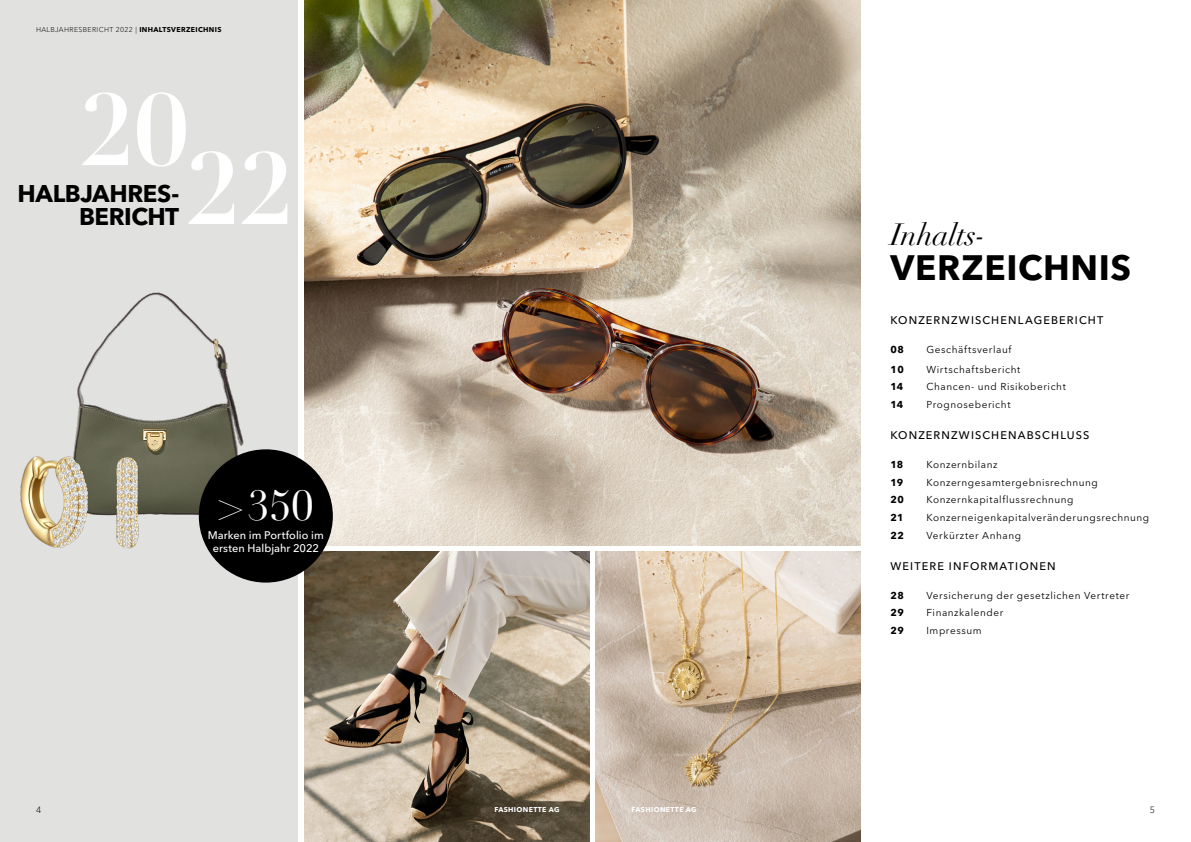
<style>
.page{position:relative;width:1191px;height:842px;background:#fff}
.page>*{position:absolute;margin:0;border:0;box-sizing:border-box;transform-origin:0 0}
.t1{font:41px "Didot LT Pro";color:#fff}
.t2{font:700 35px "Avenir Next LT Pro";letter-spacing:.02em;color:#000}
.t3{font:italic 30px "Didot LT Pro";letter-spacing:-.015em;color:#000}
.t4{font:700 24px/22.8px "Avenir Next LT Pro";letter-spacing:-.02em;color:#000;text-align:right}
.t5{font:500 11px "Avenir Next LT Pro";letter-spacing:.105em;color:#000}
.t6{font:500 11px/13px "Avenir Next LT Pro";color:#fff;text-align:center}
.t7{font:10px "Avenir Next LT Pro";letter-spacing:.055em;color:#000}
.t8{font:700 10px "Avenir Next LT Pro";letter-spacing:.045em;color:#000}
.t9{font:300 9px "Avenir Next LT Pro";color:#000}
.t10{font:300 7px "Avenir Next LT Pro";letter-spacing:.05em;color:#000}
.t11{font:700 7px "Avenir Next LT Pro";letter-spacing:.05em;color:#fff}
.s1{font-weight:700}
</style>
<div class="page">
<div style="left:0;top:0;width:298px;height:842px;background:#e1e1e0"></div>
<img style="left:595px;top:551px;width:265px;height:291px">
<img style="left:304px;top:551px;width:286px;height:291px">
<img style="left:304px;top:0;width:556px;height:546px">
<img style="left:76px;top:292px;width:199px;height:247px">
<img style="left:20px;top:430px;width:124px;height:119px">
<div style="left:199px;top:449px;width:134px;height:134px;background:#000;border-radius:50%"></div>
<svg style="left:82px;top:92px;width:152px;height:132px"></svg>
<svg style="left:242px;top:151px;width:45px;height:73px"></svg>
<p class="t10" style="left:36px;top:25px;width:187px">HALBJAHRESBERICHT 2022 | <span class="s1">INHALTSVERZEICHNIS</span></p>
<h3 class="t4" style="left:17px;top:182px;width:163px">HALBJAHRES-<br>BERICHT</h3>
<p class="t9" style="left:36px;top:804px;width:7px">4</p>
<h1 class="t1" style="left:218px;top:481px;width:96px">&gt;350</h1>
<p class="t6" style="left:208px;top:528px;width:117px">Marken im Portfolio im ersten Halbjahr 2022</p>
<h3 class="t3" style="left:890px;top:215px;width:97px">Inhalts-</h3>
<h2 class="t2" style="left:890px;top:246px;width:242px">VERZEICHNIS</h2>
<p class="t5" style="left:890px;top:313px;width:214px">KONZERNZWISCHENLAGEBERICHT</p>
<p class="t8" style="left:890px;top:343px;width:15px">08</p>
<p class="t7" style="left:926px;top:343px;width:86px">Geschäftsverlauf</p>
<p class="t8" style="left:890px;top:363px;width:15px">10</p>
<p class="t7" style="left:926px;top:363px;width:95px">Wirtschaftsbericht</p>
<p class="t8" style="left:890px;top:381px;width:14px">14</p>
<p class="t7" style="left:926px;top:381px;width:141px">Chancen- und Risikobericht</p>
<p class="t8" style="left:890px;top:398px;width:14px">14</p>
<p class="t7" style="left:926px;top:398px;width:85px">Prognosebericht</p>
<p class="t5" style="left:890px;top:428px;width:200px">KONZERNZWISCHENABSCHLUSS</p>
<p class="t8" style="left:890px;top:458px;width:14px">18</p>
<p class="t7" style="left:926px;top:458px;width:73px">Konzernbilanz</p>
<p class="t8" style="left:890px;top:476px;width:14px">19</p>
<p class="t7" style="left:926px;top:476px;width:173px">Konzerngesamtergebnisrechnung</p>
<p class="t8" style="left:890px;top:494px;width:15px">20</p>
<p class="t7" style="left:926px;top:494px;width:148px">Konzernkapitalflussrechnung</p>
<p class="t8" style="left:890px;top:511px;width:15px">21</p>
<p class="t7" style="left:926px;top:511px;width:224px">Konzerneigenkapitalveränderungsrechnung</p>
<p class="t8" style="left:890px;top:529px;width:15px">22</p>
<p class="t7" style="left:926px;top:529px;width:96px">Verkürzter Anhang</p>
<p class="t5" style="left:890px;top:559px;width:167px">WEITERE INFORMATIONEN</p>
<p class="t8" style="left:890px;top:589px;width:15px">28</p>
<p class="t7" style="left:926px;top:589px;width:204px">Versicherung der gesetzlichen Vertreter</p>
<p class="t8" style="left:890px;top:607px;width:15px">29</p>
<p class="t7" style="left:926px;top:607px;width:78px">Finanzkalender</p>
<p class="t8" style="left:890px;top:624px;width:15px">29</p>
<p class="t7" style="left:926px;top:624px;width:57px">Impressum</p>
<p class="t11" style="left:494px;top:805px;width:67px">FASHIONETTE AG</p>
<p class="t11" style="left:631px;top:805px;width:67px">FASHIONETTE AG</p>
<p class="t9" style="left:1149px;top:804px;width:7px">5</p>
</div>
